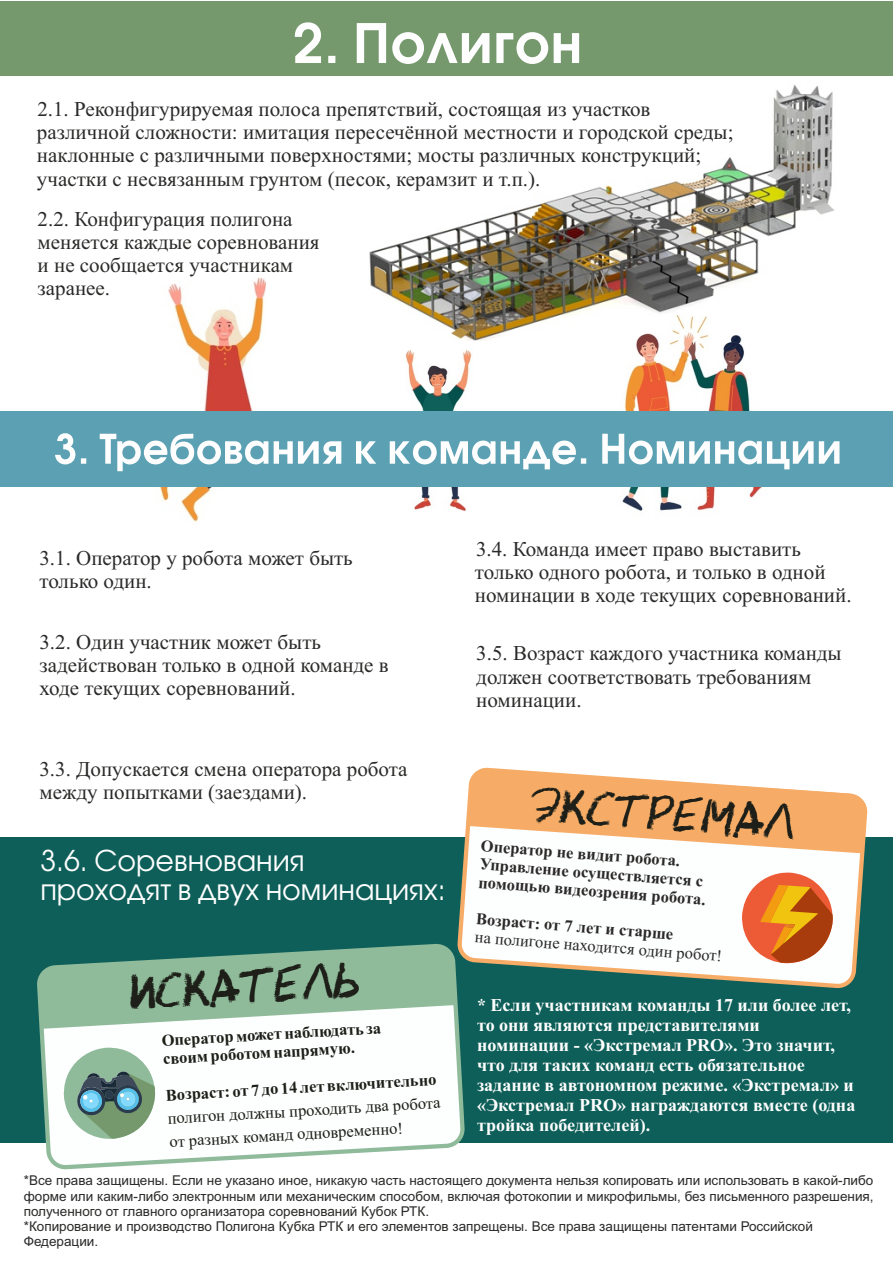
<style>
.page{position:relative;width:893px;height:1263px;background:#fff}
.page>*{position:absolute;margin:0;border:0;box-sizing:border-box;transform-origin:0 0}
.t1{font:36px "LC Chalk";color:#1d1f18}
.t2{font:28.5px/29.1px "Avant Garde Gothic C";color:#fefefe}
.t3{font:21px/23.2px "Times New Roman";color:#2b2a29}
.t4{font:700 18px/20px "Times New Roman";color:#fefefe}
.t5{font:700 16.5px/18.3px "Times New Roman";color:#2b2a29}
.t6{font:700 16.5px/18.5px "Times New Roman";color:#1d1f18}
.t7{font:16.5px/23.4px "Times New Roman";color:#1d1f18}
.t8{font:16.5px "Times New Roman";color:#2b2a29}
.t9{font:13.5px/15.1px "Arial";color:#2b2a29}
</style>
<div class="page">
<img style="left:151px;top:277px;width:116px;height:245px">
<img style="left:404px;top:349px;width:69px;height:162px">
<div style="left:0;top:837px;width:893px;height:305px;background:#0e5f59"></div>
<img style="left:369px;top:84px;width:466px;height:257px">
<img style="left:613px;top:307px;width:155px;height:204px">
<div style="left:0;top:1px;width:892px;height:75px;background:#75996d"></div>
<svg style="left:295px;top:22px;width:284px;height:42px"></svg>
<div style="left:0;top:412px;width:893px;height:75px;background:#5ca1b3"></div>
<svg style="left:55px;top:433px;width:784px;height:38px"></svg>
<svg style="left:34px;top:941px;width:433px;height:229px;fill:#fdfefe"></svg>
<svg style="left:40px;top:945px;width:415px;height:84px;background:#8fb9a0"></svg>
<svg style="left:63px;top:1047px;width:95px;height:92px;background:#96b5a7"></svg>
<svg style="left:459px;top:767px;width:407px;height:219px;background:#e1e6e1"></svg>
<svg style="left:468px;top:769px;width:397px;height:84px"></svg>
<svg style="left:742px;top:872px;width:93px;height:95px;background:#e18f5a"></svg>
<p class="t3" style="left:37px;top:99px;width:698px">2.1. Реконфигурируемая полоса препятствий, состоящая из участков различной сложности: имитация пересечённой местности и городской среды;</p>
<p class="t3" style="left:37px;top:160px;width:505px;line-height:40px">участки с несвязанным грунтом (песок, керамзит и т.п.).<br>2.2. Конфигурация полигона</p>
<p class="t3" style="left:38px;top:232px;width:283px">меняется каждые соревнования и не сообщается участникам заранее.</p>
<p class="t3" style="left:37px;top:146px;width:666px">наклонные с различными поверхностями; мосты различных конструкций;</p>
<p class="t3" style="left:39px;top:548px;width:315px">3.1. Оператор у робота может быть только один.</p>
<p class="t3" style="left:39px;top:632px;width:351px">3.2. Один участник может быть задействован только в одной команде в ходе текущих соревнований.</p>
<p class="t3" style="left:39px;top:759px;width:370px">3.3. Допускается смена оператора робота между попытками (заездами).</p>
<h2 class="t2" style="left:40px;top:848px;width:407px">3.6. Соревнования<br>проходят в двух номинациях:</h2>
<h1 class="t1" style="left:129px;top:978px;width:230px;rotate:-3deg">ИСКАТЕЛЬ</h1>
<p class="t6" style="left:161px;top:1032px;width:221px;rotate:-3deg">Оператор может наблюдать за своим роботом напрямую.</p>
<p class="t6" style="left:166px;top:1087px;width:272px;rotate:-3deg">Возраст: от 7 до 14 лет включительно</p>
<p class="t7" style="left:167px;top:1107px;width:275px;rotate:-3deg">полигон должны проходить два робота от разных команд одновременно!</p>
<p class="t3" style="left:475px;top:539px;width:378px">3.4. Команда имеет право выставить только одного робота, и только в одной номинации в ходе текущих соревнований.</p>
<p class="t3" style="left:476px;top:644px;width:367px">3.5. Возраст каждого участника команды должен соответствовать требованиям номинации.</p>
<h1 class="t1" style="left:532px;top:789px;width:266px;rotate:4deg">ЭКСТРЕМАЛ</h1>
<p class="t5" style="left:481px;top:839px;width:229px;rotate:4deg">Оператор не видит робота.<br>Управление осуществляется с помощью видеозрения робота.</p>
<p class="t5" style="left:477px;top:912px;width:199px;rotate:4deg">Возраст: от 7 лет и старше</p>
<p class="t8" style="left:475px;top:932px;width:249px;rotate:4deg">на полигоне находится один робот!</p>
<p class="t4" style="left:477px;top:997px;width:380px">* Если участникам команды 17 или более лет, то они являются представителями номинации - «Экстремал PRO». Это значит, что для таких команд есть обязательное задание в автономном режиме. «Экстремал» и «Экстремал PRO» награждаются вместе (одна тройка победителей).</p>
<p class="t9" style="left:24px;top:1174px;width:851px">*Все права защищены. Если не указано иное, никакую часть настоящего документа нельзя копировать или использовать в какой-либо форме или каким-либо электронным или механическим способом, включая фотокопии и микрофильмы, без письменного разрешения, полученного от главного организатора соревнований Кубок РТК.<br>*Копирование и производство Полигона Кубка РТК и его элементов запрещены. Все права защищены патентами Российской Федерации.</p>
</div>
